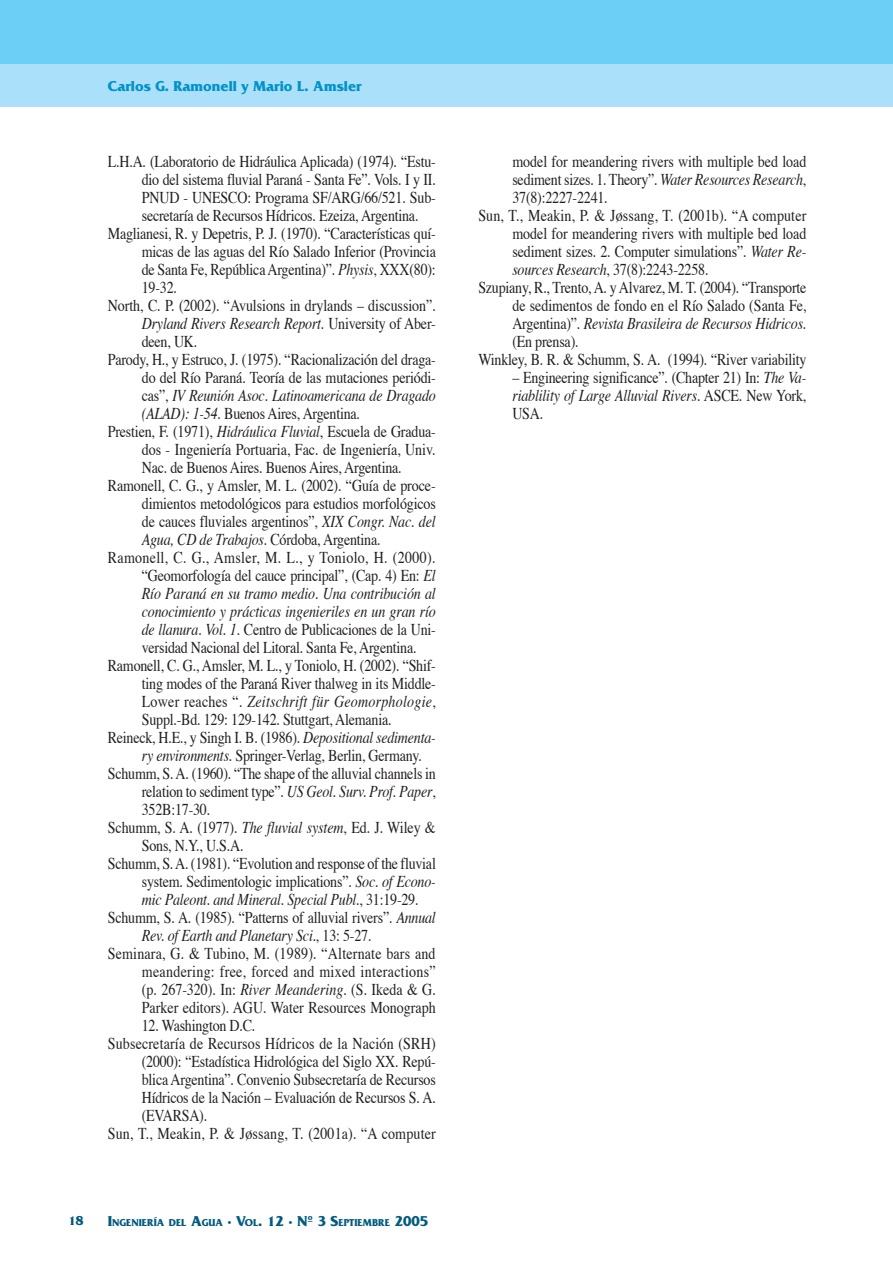
<style>
.page{position:relative;width:893px;height:1263px;background:#fff}
.page>*{position:absolute;margin:0;border:0;box-sizing:border-box;transform-origin:0 0}
.t1{font:16.5px/18px "Times";letter-spacing:-.015em;color:#231f20;text-align:justify;scale:.85 1}
.t2{font:italic 16.5px "Times";letter-spacing:-.015em;color:#231f20;scale:.85 1}
.t3{font:16.5px "Times";letter-spacing:.01em;color:#231f20;scale:.85 1}
.t4{font:16.5px "Times";letter-spacing:.02em;color:#231f20;scale:.85 1}
.t5{font:16.5px "Times";letter-spacing:.015em;color:#231f20;scale:.85 1}
.t6{font:italic 16.5px "Times";letter-spacing:.015em;color:#231f20;scale:.85 1}
.t7{font:700 15px "Friz Quadrata";color:#0092c8}
.t8{font:700 13.5px "Friz Quadrata";color:#005b7f}
.t9{font:700 10.5px "Friz Quadrata";color:#005b7f}
.s1{font-style:italic}
.s2{font-style:normal}
.s3{font-size:15px}
</style>
<div class="page">
<div style="left:0;top:0;width:893px;height:106px;background:#aae0f9"></div>
<div style="left:0;top:0;width:893px;height:64px;background:#6bcff6"></div>
<p class="t7" style="left:108px;top:78px;width:255px">Carlos G. Ramonell y Mario L. Amsler</p>
<p class="t1" style="left:108px;top:153px;width:387px">L.H.A. (Laboratorio de Hidráulica Aplicada) (1974). “Estu-</p>
<p class="t1" style="left:142px;top:171px;width:347px">dio del sistema fluvial Paraná - Santa Fe”. Vols. I y II.</p>
<p class="t1" style="left:142px;top:189px;width:347px">PNUD - UNESCO: Programa SF/ARG/66/521. Sub-</p>
<p class="t1" style="left:142px;top:207px;width:327px">secretaría de Recursos Hídricos. Ezeiza, Argentina.</p>
<p class="t1" style="left:108px;top:225px;width:387px">Maglianesi, R. y Depetris, P. J. (1970). “Características quí-</p>
<p class="t1" style="left:142px;top:243px;width:347px">micas de las aguas del Río Salado Inferior (Provincia</p>
<p class="t1" style="left:142px;top:261px;width:347px">de Santa Fe, República Argentina)”. <span class="s1">Physis</span>, XXX(80):</p>
<p class="t1" style="left:142px;top:279px;width:43px">19-32.</p>
<p class="t1" style="left:108px;top:297px;width:387px">North, C. P. (2002). “Avulsions in drylands – discussion”.</p>
<p class="t2" style="left:142px;top:313px;width:347px">Dryland Rivers Research Report<span class="s2">. University of Aber-</span></p>
<p class="t1" style="left:142px;top:333px;width:67px">deen, UK.</p>
<p class="t1" style="left:108px;top:351px;width:387px">Parody, H., y Estruco, J. (1975). “Racionalización del draga-</p>
<p class="t1" style="left:142px;top:369px;width:347px">do del Río Paraná. Teoría de las mutaciones periódi-</p>
<p class="t2" style="left:142px;top:385px;width:347px"><span class="s2">cas”,</span> IV Reunión Asoc. Latinoamericana de Dragado</p>
<p class="t1" style="left:142px;top:405px;width:258px"><span class="s1">(ALAD): 1-54</span>. Buenos Aires, Argentina.</p>
<p class="t1" style="left:108px;top:423px;width:387px">Prestien, F. (1971), <span class="s1">Hidráulica Fluvial</span>, Escuela de Gradua-</p>
<p class="t1" style="left:142px;top:441px;width:347px">dos - Ingeniería Portuaria, Fac. de Ingeniería, Univ.</p>
<p class="t1" style="left:142px;top:459px;width:307px">Nac. de Buenos Aires. Buenos Aires, Argentina.</p>
<p class="t1" style="left:108px;top:477px;width:387px">Ramonell, C. G., y Amsler, M. L. (2002). “Guía de proce-</p>
<p class="t1" style="left:142px;top:495px;width:348px">dimientos metodológicos para estudios morfológicos</p>
<p class="t1" style="left:142px;top:513px;width:347px">de cauces fluviales argentinos”, <span class="s1">XIX Congr. Nac. del</span></p>
<p class="t2" style="left:142px;top:529px;width:282px">Agua, CD de Trabajos. <span class="s2">Córdoba, Argentina.</span></p>
<p class="t4" style="left:108px;top:547px;width:387px">Ramonell, C. G., Amsler, M. L., y Toniolo, H. (2000).</p>
<p class="t1" style="left:142px;top:567px;width:347px">“Geomorfología del cauce principal”, (Cap. 4) En: <span class="s1">El</span></p>
<p class="t2" style="left:142px;top:583px;width:347px">Río Paraná en su tramo medio. Una contribución al</p>
<p class="t2" style="left:142px;top:601px;width:347px">conocimiento y prácticas ingenieriles en un gran río</p>
<p class="t1" style="left:142px;top:621px;width:347px"><span class="s1">de llanura. Vol. 1.</span> Centro de Publicaciones de la Uni-</p>
<p class="t1" style="left:142px;top:639px;width:325px">versidad Nacional del Litoral. Santa Fe, Argentina.</p>
<p class="t1" style="left:108px;top:657px;width:387px">Ramonell, C. G., Amsler, M. L., y Toniolo, H. (2002). “Shif-</p>
<p class="t1" style="left:142px;top:675px;width:347px">ting modes of the Paraná River thalweg in its Middle-</p>
<p class="t6" style="left:142px;top:691px;width:347px"><span class="s2">Lower reaches “.</span> Zeitschrift für Geomorphologie<span class="s2">,</span></p>
<p class="t1" style="left:142px;top:711px;width:295px">Suppl.-Bd. 129: 129-142. Stuttgart, Alemania.</p>
<p class="t1" style="left:108px;top:729px;width:387px">Reineck, H.E., y Singh I. B. (1986). <span class="s1">Depositional sedimenta-</span></p>
<p class="t1" style="left:142px;top:747px;width:331px"><span class="s1">ry environments</span>. Springer-Verlag, Berlin, Germany.</p>
<p class="t1" style="left:108px;top:765px;width:387px">Schumm, S. A. (1960). “The shape of the alluvial channels in</p>
<p class="t1" style="left:142px;top:783px;width:347px">relation to sediment type”. <span class="s1">US Geol. Surv. Prof. Paper</span>,</p>
<p class="t1" style="left:142px;top:801px;width:82px">352B:17-30.</p>
<p class="t1" style="left:108px;top:819px;width:387px">Schumm, S. A. (1977). <span class="s1">The fluvial system</span>, Ed. J. Wiley &amp;</p>
<p class="t1" style="left:142px;top:837px;width:121px">Sons, N.Y., U.S.A.</p>
<p class="t1" style="left:108px;top:855px;width:387px">Schumm, S. A. (1981). “Evolution and response of the fluvial</p>
<p class="t1" style="left:142px;top:873px;width:347px">system. Sedimentologic implications”. <span class="s1">Soc. of Econo-</span></p>
<p class="t2" style="left:142px;top:889px;width:327px">mic Paleont. and Mineral. Special Publ.<span class="s2">, 31:19-29.</span></p>
<p class="t1" style="left:108px;top:909px;width:387px">Schumm, S. A. (1985). “Patterns of alluvial rivers”. <span class="s1">Annual</span></p>
<p class="t2" style="left:142px;top:925px;width:272px">Rev. of Earth and Planetary Sci.<span class="s2">, 13: 5-27.</span></p>
<p class="t5" style="left:108px;top:943px;width:387px">Seminara, G. &amp; Tubino, M. (1989). “Alternate bars and</p>
<p class="t4" style="left:142px;top:961px;width:347px">meandering: free, forced and mixed interactions”</p>
<p class="t1" style="left:142px;top:981px;width:347px">(p. 267-320). In: <span class="s1">River Meandering</span>. (S. Ikeda &amp; G.</p>
<p class="t1" style="left:142px;top:999px;width:347px">Parker editors). AGU. Water Resources Monograph</p>
<p class="t1" style="left:142px;top:1017px;width:135px">12. Washington D.C.</p>
<p class="t3" style="left:108px;top:1033px;width:387px">Subsecretaría de Recursos Hídricos de la Nación (SRH)</p>
<p class="t1" style="left:142px;top:1053px;width:347px">(2000): “Estadística Hidrológica del Siglo XX. Repú-</p>
<p class="t1" style="left:142px;top:1071px;width:347px">blica Argentina”. Convenio Subsecretaría de Recursos</p>
<p class="t1" style="left:142px;top:1089px;width:347px">Hídricos de la Nación – Evaluación de Recursos S. A.</p>
<p class="t1" style="left:142px;top:1107px;width:79px">(EVARSA).</p>
<p class="t3" style="left:108px;top:1123px;width:387px">Sun, T., Meakin, P. &amp; Jøssang, T. (2001a). “A computer</p>
<p class="t8" style="left:68px;top:1213px;width:17px">18</p>
<p class="t9" style="left:108px;top:1216px;width:322px"><span class="s3">I</span>NGENIERÍA DEL <span class="s3">A</span>GUA <span class="s3">· V</span>OL<span class="s3">. 12 · Nº 3 S</span>EPTIEMBRE <span class="s3">2005</span></p>
<p class="t1" style="left:512px;top:153px;width:347px">model for meandering rivers with multiple bed load</p>
<p class="t1" style="left:512px;top:171px;width:347px">sediment sizes. 1. Theory”. <span class="s1">Water Resources Research</span>,</p>
<p class="t1" style="left:512px;top:189px;width:114px">37(8):2227-2241.</p>
<p class="t3" style="left:478px;top:205px;width:387px">Sun, T., Meakin, P. &amp; Jøssang, T. (2001b). “A computer</p>
<p class="t1" style="left:512px;top:225px;width:347px">model for meandering rivers with multiple bed load</p>
<p class="t1" style="left:512px;top:243px;width:347px">sediment sizes. 2. Computer simulations”. <span class="s1">Water Re-</span></p>
<p class="t1" style="left:512px;top:261px;width:232px"><span class="s1">sources Research</span>, 37(8):2243-2258.</p>
<p class="t1" style="left:478px;top:279px;width:387px">Szupiany, R., Trento, A. y Alvarez, M. T. (2004). “Transporte</p>
<p class="t1" style="left:512px;top:297px;width:348px">de sedimentos de fondo en el Río Salado (Santa Fe,</p>
<p class="t2" style="left:512px;top:313px;width:347px"><span class="s2">Argentina)”.</span> Revista Brasileira de Recursos Hidricos<span class="s2">.</span></p>
<p class="t1" style="left:512px;top:333px;width:79px">(En prensa).</p>
<p class="t1" style="left:478px;top:351px;width:387px">Winkley, B. R. &amp; Schumm, S. A. (1994). “River variability</p>
<p class="t1" style="left:512px;top:369px;width:347px">– Engineering significance”<span class="s1">.</span> (Chapter 21) In: <span class="s1">The Va&shy;riablility of Large Alluvial Rivers</span>. ASCE. New York, USA.</p>
</div>
